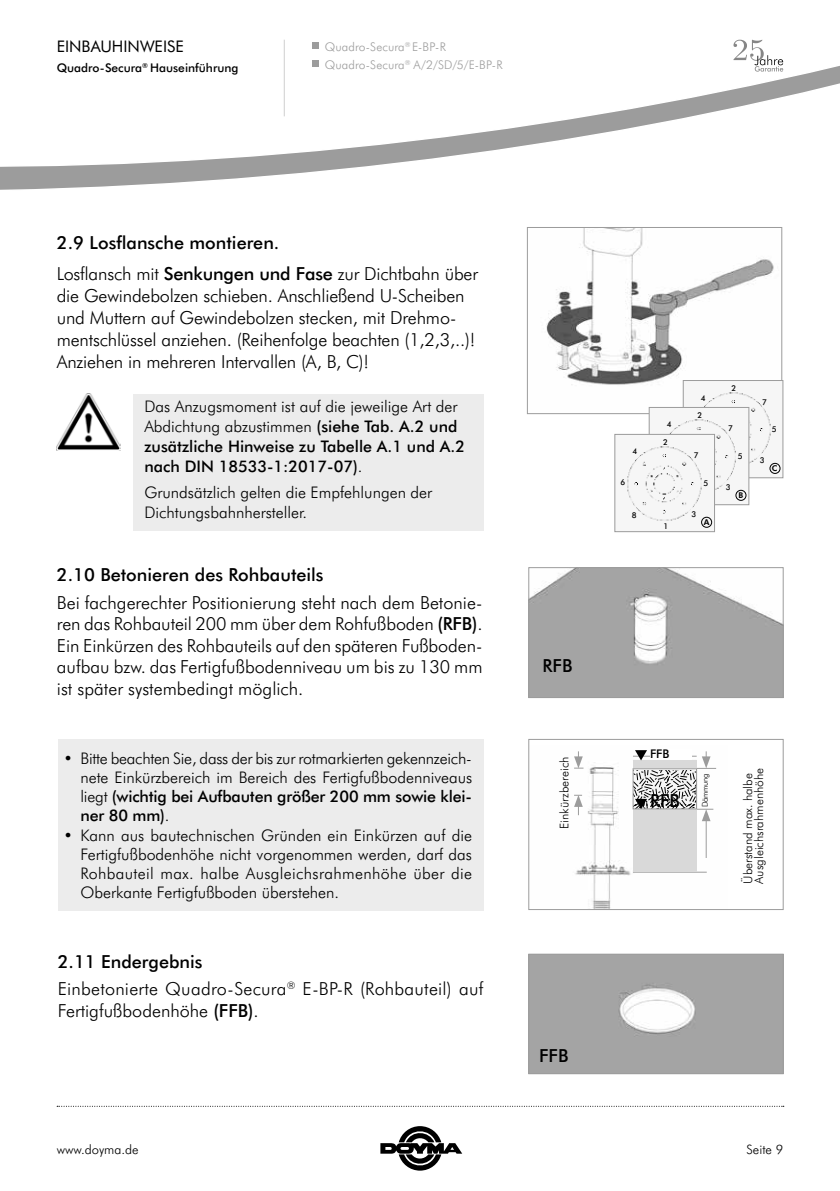
<style>
.page{position:relative;width:840px;height:1191px;background:#fff}
.page>*{position:absolute;margin:0;border:0;box-sizing:border-box;transform-origin:0 0}
.t1{font:300 18px/21.6px "Futura BT";letter-spacing:-.01em;color:#000;text-align:justify}
.t2{font:300 18px/27.2px "Futura BT";letter-spacing:.015em;color:#000}
.t3{font:500 18px "Futura BT";color:#000}
.t4{font:300 16px/19.2px "Futura BT";color:#000;text-align:justify}
.t5{font:500 16px/20px "Futura BT";color:#000}
.t6{font:16px "Futura BT";color:#000}
.t7{font:300 13px "Futura BT";color:#000}
.t8{font:300 12px/11px "Futura BT";color:#000}
.t9{font:300 12px/18px "Futura BT";letter-spacing:.01em;color:#9c9c9c}
.t10{font:500 12px "Futura BT";color:#000}
.t11{font:500 8px "Futura BT";color:#000}
.t12{font:300 8px "Futura BT";letter-spacing:-.03em;color:#000}
.t13{font:700 8px "Futura BT";color:#000}
.s1{font-weight:500}
.s2{font-weight:300}
</style>
<div class="page">
<svg style="left:0;top:39px;width:839px;height:151px"></svg>
<hr style="left:283px;top:40px;width:1px;height:76px;background:#cfcfcf">
<svg style="left:733px;top:40px;width:49px;height:32px"></svg>
<svg style="left:312px;top:43px;width:6px;height:6px"></svg>
<svg style="left:312px;top:61px;width:6px;height:6px"></svg>
<svg style="left:57px;top:1106px;width:726px;height:1px"></svg>
<svg style="left:380px;top:1126px;width:82px;height:44px"></svg>
<div style="left:58px;top:739px;width:425px;height:171px;background:#ececec"></div>
<div style="left:133px;top:394px;width:350px;height:137px;background:#ececec"></div>
<img style="left:56px;top:394px;width:65px;height:57px">
<img style="left:530px;top:955px;width:251px;height:117px">
<div style="left:528px;top:953px;width:255px;height:121px;border:1px solid #9c9c9c"></div>
<img style="left:574px;top:756px;width:143px;height:152px">
<div style="left:528px;top:739px;width:255px;height:171px;border:1px solid #9c9c9c"></div>
<svg style="left:574px;top:751px;width:9px;height:18px"></svg>
<svg style="left:574px;top:795px;width:8px;height:20px"></svg>
<hr style="left:632px;top:768px;width:83px;height:1px;background:#9c9c9c">
<hr style="left:632px;top:809px;width:81px;height:1px;background:#9c9c9c">
<hr style="left:632px;top:872px;width:74px;height:1px;background:#9c9c9c">
<hr style="left:632px;top:756px;width:64px;height:1px;background:#9c9c9c">
<hr style="left:705px;top:818px;width:1px;height:40px;background:#9c9c9c">
<div style="left:632px;top:809px;width:64px;height:63px;background:#d9d9d9"></div>
<div style="left:632px;top:760px;width:64px;height:8px;background:#fefefe"></div>
<svg style="left:633px;top:750px;width:77px;height:71px"></svg>
<img style="left:530px;top:569px;width:251px;height:127px">
<div style="left:528px;top:567px;width:255px;height:131px;border:1px solid #9c9c9c"></div>
<img style="left:546px;top:229px;width:228px;height:156px">
<div style="left:526px;top:227px;width:255px;height:187px;border:1px solid #9c9c9c"></div>
<img style="left:684px;top:382px;width:97px;height:94px">
<div style="left:682px;top:380px;width:101px;height:98px;border:1px solid #9c9c9c"></div>
<div style="left:769px;top:463px;width:11px;height:11px;border:1px solid #000;border-radius:50%"></div>
<img style="left:650px;top:409px;width:97px;height:94px">
<div style="left:648px;top:407px;width:101px;height:98px;border:1px solid #9c9c9c"></div>
<div style="left:735px;top:490px;width:11px;height:11px;border:1px solid #000;border-radius:50%"></div>
<img style="left:627px;top:436px;width:85px;height:92px">
<div style="left:614px;top:434px;width:100px;height:98px;border:1px solid #9c9c9c"></div>
<div style="left:700px;top:517px;width:11px;height:11px;border:1px solid #000;border-radius:50%"></div>
<p class="t6" style="left:57px;top:35px;width:128px">EINBAUHINWEISE</p>
<p class="t10" style="left:57px;top:59px;width:183px">Quadro-Secura<sup>®</sup> Hauseinführung</p>
<p class="t9" style="left:324px;top:37px;width:179px">Quadro-Secura<sup>®</sup> E-BP-R<br>Quadro-Secura<sup>®</sup> A/2/SD/5/E-BP-R</p>
<p class="t3" style="left:57px;top:229px;width:224px">2.9 Losflansche montieren.</p>
<p class="t1" style="left:57px;top:262px;width:422px;text-align:left">Losflansch mit <span class="s1">Senkungen und Fase</span> zur Dichtbahn über die Gewindebolzen schieben. Anschließend U-Scheiben und Muttern auf Gewindebolzen stecken, mit Drehmo&shy;mentschlüssel anziehen. (Reihenfolge beachten (1,2,3,..)!<br>Anziehen in mehreren Intervallen (A, B, C)!</p>
<p class="t5" style="left:144px;top:395px;width:322px"><span class="s2">Das Anzugsmoment ist auf die jeweilige Art der Abdichtung abzustimmen</span> (siehe Tab. A.2 und zusätzliche Hinweise zu Tabelle A.1 und A.2 nach DIN 18533-1:2017-07)<span class="s2">.</span></p>
<p class="t4" style="left:144px;top:481px;width:289px;line-height:20px">Grundsätzlich gelten die Empfehlungen der<br>Dichtungsbahnhersteller.</p>
<p class="t3" style="left:57px;top:562px;width:268px">2.10 Betonieren des Rohbauteils</p>
<p class="t1" style="left:57px;top:591px;width:427px">Bei fachgerechter Positionierung steht nach dem Betonie&shy;ren das Rohbauteil 200 mm über dem Rohfußboden <span class="s1">(RFB)</span>.<br>Ein Einkürzen des Rohbauteils auf den späteren Fußboden&shy;aufbau bzw. das Fertigfußbodenniveau um bis zu 130 mm ist später systembedingt möglich.</p>
<p class="t4" style="left:80px;top:748px;width:393px;text-indent:-17px">• Bitte beachten Sie, dass der bis zur rotmarkierten gekennzeich&shy;nete Einkürzbereich im Bereich des Fertigfußbodenniveaus liegt <span class="s1">(wichtig bei Aufbauten größer 200 mm sowie klei&shy;ner 80 mm)</span>.</p>
<p class="t4" style="left:80px;top:824px;width:393px;text-indent:-17px">• Kann aus bautechnischen Gründen ein Einkürzen auf die Fertigfußbodenhöhe nicht vorgenommen werden, darf das Rohbauteil max. halbe Ausgleichsrahmenhöhe über die Oberkante Fertigfußboden überstehen.</p>
<p class="t2" style="left:58px;top:947px;width:427px"><span class="s1">2.11 Endergebnis<br></span>Einbetonierte Quadro-Secura<sup>®</sup> E-BP-R (Rohbauteil) auf</p>
<p class="t1" style="left:58px;top:999px;width:202px">Fertigfußbodenhöhe <span class="s1">(FFB)</span>.</p>
<p class="t11" style="left:700px;top:392px;width:6px">4</p>
<p class="t11" style="left:632px;top:446px;width:6px">4</p>
<p class="t11" style="left:666px;top:419px;width:6px">4</p>
<p class="t11" style="left:662px;top:436px;width:6px">2</p>
<p class="t11" style="left:697px;top:409px;width:6px">2</p>
<p class="t11" style="left:693px;top:450px;width:6px">7</p>
<p class="t11" style="left:620px;top:476px;width:6px">6</p>
<p class="t11" style="left:703px;top:478px;width:6px">5</p>
<p class="t11" style="left:631px;top:509px;width:6px">8</p>
<p class="t11" style="left:663px;top:521px;width:6px">1</p>
<p class="t11" style="left:691px;top:508px;width:6px">3</p>
<p class="t13" style="left:703px;top:516px;width:7px">A</p>
<p class="t11" style="left:731px;top:382px;width:6px">2</p>
<p class="t11" style="left:727px;top:423px;width:6px">7</p>
<p class="t11" style="left:737px;top:451px;width:6px">5</p>
<p class="t11" style="left:725px;top:481px;width:6px">3</p>
<p class="t13" style="left:738px;top:489px;width:6px">B</p>
<p class="t11" style="left:761px;top:396px;width:6px">7</p>
<p class="t11" style="left:771px;top:424px;width:6px">5</p>
<p class="t11" style="left:759px;top:454px;width:6px">3</p>
<p class="t13" style="left:771px;top:462px;width:7px">C</p>
<p class="t3" style="left:542px;top:652px;width:31px">RFB</p>
<p class="t8" style="left:558px;top:828px;width:74px;rotate:-90deg">Einkürzbereich</p>
<p class="t10" style="left:649px;top:745px;width:21px">FFB</p>
<p class="t3" style="left:649px;top:788px;width:31px">RFB</p>
<p class="t12" style="left:699px;top:807px;width:35px;rotate:-90deg">Dämmung</p>
<p class="t8" style="left:741px;top:883px;width:117px;rotate:-90deg">Überstand max. halbe<br>Ausgleichsrahmenhöhe</p>
<p class="t3" style="left:539px;top:1043px;width:31px">FFB</p>
<p class="t7" style="left:57px;top:1140px;width:83px">www.doyma.de</p>
<p class="t7" style="left:746px;top:1140px;width:38px">Seite 9</p>
</div>
